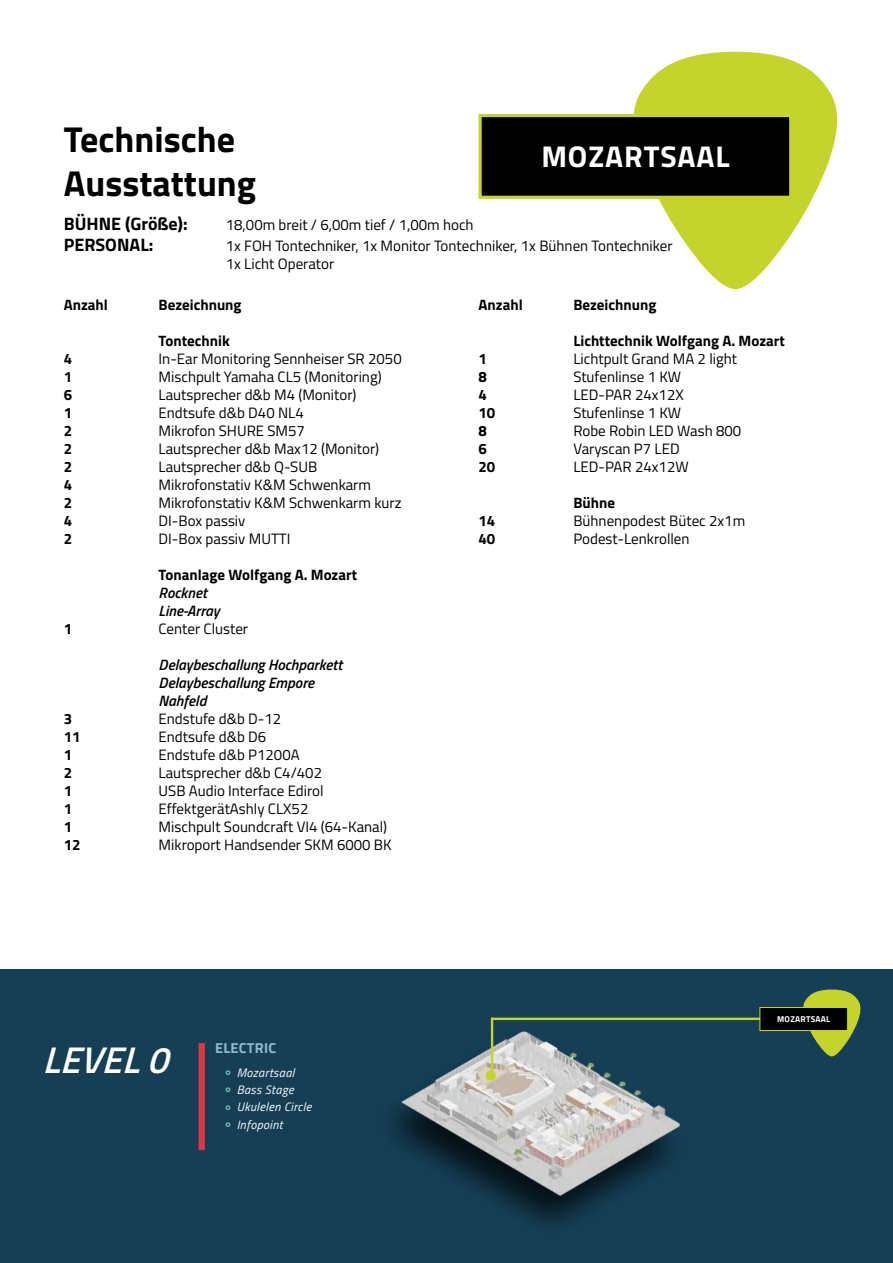
<style>
.page{position:relative;width:893px;height:1263px;background:#fff}
.page>*{position:absolute;margin:0;border:0;box-sizing:border-box;transform-origin:0 0}
.t1{font:italic 600 37.2px "Titillium Web";color:#fff}
.t2{font:700 36px/43.2px "Titillium Web";color:#000}
.t3{font:700 30px "Titillium Web";letter-spacing:.03em;color:#fff}
.t4{font:700 18px "Titillium Web";color:#000}
.t5{font:15px/18px "Titillium Web";color:#000}
.t6{font:700 15px/18px "Titillium Web";color:#000}
.t7{font:italic 600 15px/18px "Titillium Web";color:#000}
.t8{font:700 14.4px "Titillium Web";letter-spacing:.02em;color:#93b8cf}
.t9{font:italic 12.15px/17.4px "Titillium Web";letter-spacing:.03em;color:#fff}
.t10{font:700 8.4px "Titillium Web";letter-spacing:.03em;color:#fff}
.s1{font-weight:700;font-style:normal;font-size:15.3px;color:#76c5bf}
</style>
<div class="page">
<div style="left:0;top:969px;width:893px;height:294px;background:#163f56"></div>
<svg style="left:633px;top:52px;width:204px;height:237px;fill:#c5d42d"></svg>
<div style="left:480px;top:116px;width:311px;height:81px;background:#000"></div>
<div style="left:479px;top:114px;width:313px;height:85px;border:3px solid #c5d42d"></div>
<div style="left:369px;top:1029px;width:326px;height:213px;background:#000;opacity:.75"></div>
<img style="left:385px;top:1026px;width:310px;height:174px">
<hr style="left:491px;top:1017px;width:278px;height:3px;background:#c5d42d">
<div style="left:486px;top:1070px;width:10px;height:10px;background:#c5d42d;border-radius:50%"></div>
<hr style="left:491px;top:1017px;width:2px;height:63px;background:#c5d42d">
<div style="left:199px;top:1043px;width:6px;height:107px;background:#dc3848"></div>
<svg style="left:803px;top:989px;width:58px;height:67px"></svg>
<div style="left:760px;top:1007px;width:87px;height:23px;background:#000"></div>
<div style="left:759px;top:1007px;width:89px;height:24px;border:1px solid #c5d42d"></div>
<h2 class="t2" style="left:64px;top:116px;width:194px">Technische<br>Ausstattung</h2>
<h3 class="t3" style="left:541px;top:133px;width:190px">MOZARTSAAL</h3>
<p class="t4" style="left:64px;top:210px;width:125px">BÜHNE (Größe):</p>
<p class="t5" style="left:226px;top:215px;width:249px">18,00m breit / 6,00m tief / 1,00m hoch</p>
<p class="t4" style="left:64px;top:231px;width:91px">PERSONAL:</p>
<p class="t5" style="left:226px;top:236px;width:448px">1x FOH Tontechniker, 1x Monitor Tontechniker, 1x Bühnen Tontechniker<br>1x Licht Operator</p>
<p class="t6" style="left:64px;top:295px;width:46px">Anzahl</p>
<p class="t6" style="left:64px;top:349px;width:10px;text-align:justify">4<br>1<br>6<br>1<br>2<br>2<br>2<br>4<br>2<br>4<br>2</p>
<p class="t6" style="left:64px;top:619px;width:10px">1</p>
<p class="t6" style="left:64px;top:709px;width:18px">3<br>11<br>1<br>2<br>1<br>1<br>1<br>12</p>
<p class="t6" style="left:159px;top:295px;width:84px">Bezeichnung</p>
<p class="t6" style="left:159px;top:331px;width:73px">Tontechnik</p>
<p class="t5" style="left:159px;top:349px;width:245px">In-Ear Monitoring Sennheiser SR 2050<br>Mischpult Yamaha CL5 (Monitoring)<br>Lautsprecher d&amp;b M4 (Monitor)<br>Endtsufe d&amp;b D40 NL4<br>Mikrofon SHURE SM57<br>Lautsprecher d&amp;b Max12 (Monitor)<br>Lautsprecher d&amp;b Q-SUB<br>Mikrofonstativ K&amp;M Schwenkarm<br>Mikrofonstativ K&amp;M Schwenkarm kurz<br>DI-Box passiv<br>DI-Box passiv MUTTI</p>
<p class="t6" style="left:159px;top:565px;width:200px">Tonanlage Wolfgang A. Mozart</p>
<p class="t7" style="left:159px;top:583px;width:63px">Rocknet<br>Line-Array</p>
<p class="t5" style="left:159px;top:619px;width:91px">Center Cluster</p>
<p class="t7" style="left:159px;top:655px;width:185px">Delaybeschallung Hochparkett<br>Delaybeschallung Empore<br>Nahfeld</p>
<p class="t5" style="left:159px;top:709px;width:235px">Endstufe d&amp;b D-12<br>Endtsufe d&amp;b D6<br>Endstufe d&amp;b P1200A<br>Lautsprecher d&amp;b C4/402<br>USB Audio Interface Edirol<br>EffektgerätAshly CLX52<br>Mischpult Soundcraft VI4 (64-Kanal)<br>Mikroport Handsender SKM 6000 BK</p>
<h1 class="t1" style="left:43px;top:1032px;width:140px">LEVEL0</h1>
<p class="t8" style="left:215px;top:1037px;width:63px">ELECTRIC</p>
<p class="t9" style="left:224px;top:1063px;width:89px"><span class="s1">°</span> Mozartsaal<br><span class="s1">°</span> Bass Stage<br><span class="s1">°</span> Ukulelen Circle <span class="s1">°</span> Infopoint</p>
<p class="t6" style="left:479px;top:295px;width:46px">Anzahl</p>
<p class="t6" style="left:479px;top:349px;width:18px">1<br>8<br>4<br>10<br>8<br>6<br>20</p>
<p class="t6" style="left:479px;top:511px;width:18px">14<br>40</p>
<p class="t6" style="left:573px;top:295px;width:84px">Bezeichnung</p>
<p class="t6" style="left:573px;top:331px;width:213px">Lichttechnik Wolfgang A. Mozart</p>
<p class="t5" style="left:573px;top:349px;width:169px">Lichtpult Grand MA 2 light<br>Stufenlinse 1 KW<br>LED-PAR 24x12X<br>Stufenlinse 1 KW<br>Robe Robin LED Wash 800<br>Varyscan P7 LED<br>LED-PAR 24x12W</p>
<p class="t6" style="left:573px;top:493px;width:43px">Bühne</p>
<p class="t5" style="left:573px;top:511px;width:173px">Bühnenpodest Bütec 2x1m<br>Podest-Lenkrollen</p>
<p class="t10" style="left:777px;top:1012px;width:55px">MOZARTSAAL</p>
</div>
